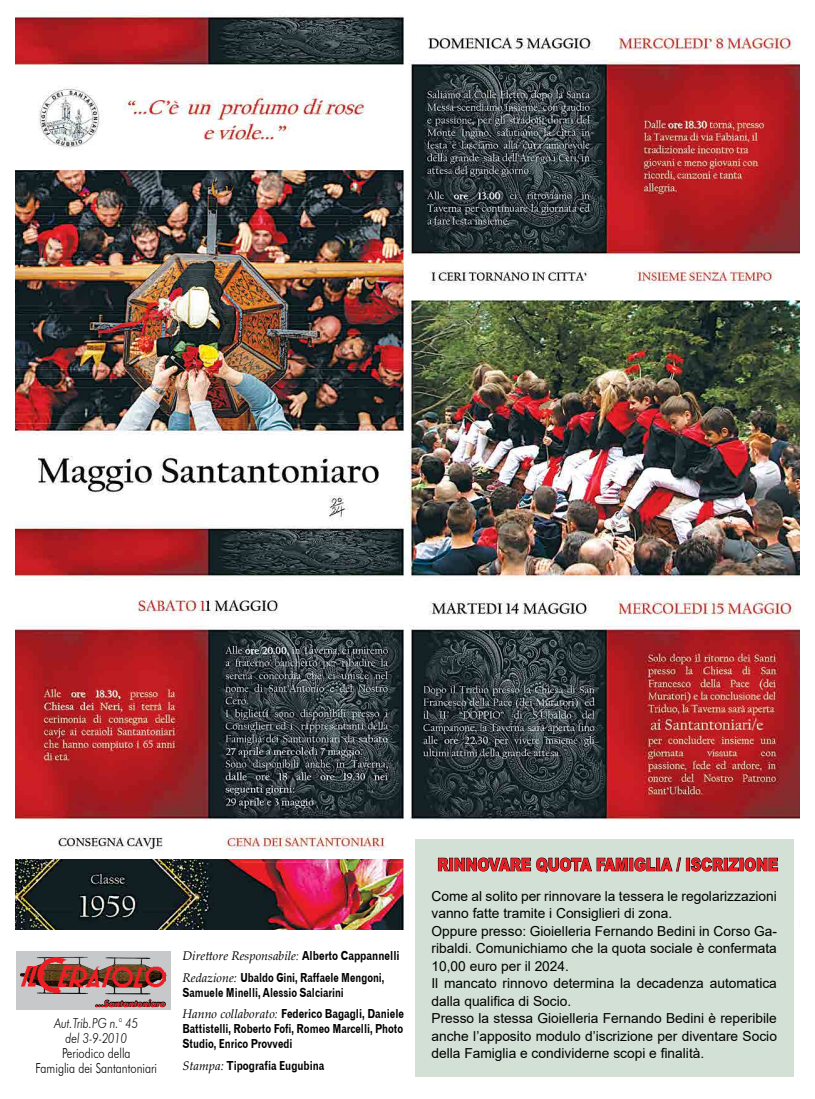
<style>
.page{position:relative;width:815px;height:1099px;background:#fff}
.page>*{position:absolute;margin:0;border:0;box-sizing:border-box;transform-origin:0 0}
.t1{font:900 17.5px "Arial";color:#ed1d24;scale:.81 1}
.t2{font:13.75px/17.5px "Arial";color:#000}
.t3{font:300 13.75px/15px "Futura BT";color:#000;text-align:center;scale:.81 1}
.t4{font:italic 300 13.75px/15px "Futura BT";color:#000;text-align:center;scale:.81 1}
.t5{font:12.5px/15px "Gothic 720 BT Bold B";color:#000;text-align:justify;scale:.8 1}
.t6{font:12.5px/15px "Gothic 720 BT Bold B";color:#000;scale:.77 1}
.t7{font:italic 12.5px "Palatino Linotype";color:#000}
.t8{font:italic 700 8.25px "Futura";color:#ed1d24}
.s1{font-family:"Gothic 720 BT Bold B";font-style:normal}
.s2{font-family:"Palatino Linotype";font-style:italic}
</style>
<div class="page">
<img style="left:15px;top:10px;width:785px;height:841px">
<img style="left:15px;top:859px;width:389px;height:70px">
<div style="left:408px;top:829px;width:392px;height:101px;background:#fff"></div>
<div style="left:415px;top:839px;width:378px;height:237px;background:#d3e0d5"></div>
<div style="left:16px;top:951px;width:154px;height:59px;background:#c7c8ca"></div>
<img style="left:20px;top:956px;width:65px;height:20px">
<img style="left:22px;top:957px;width:144px;height:35px">
<svg style="left:95px;top:999px;width:71px;height:7px"></svg>
<svg style="left:438px;top:857px;width:190px;height:16px"></svg>
<div style="left:629px;top:857px;width:4px;height:14px;border:1px solid #000"></div>
<svg style="left:634px;top:857px;width:47px;height:14px"></svg>
<div style="left:686px;top:857px;width:4px;height:14px;border:1px solid #000"></div>
<svg style="left:691px;top:857px;width:87px;height:14px"></svg>
<p class="t8" style="left:95px;top:997px;width:72px">...Santantoniaro</p>
<p class="t4" style="left:55px;top:1015px;width:104px">Aut.Trib.PG n.° 45 del 3-9-2010</p>
<p class="t3" style="left:35px;top:1045px;width:152px">Periodico della<br>Famiglia dei Santantoniari</p>
<p class="t7" style="left:182px;top:947px;width:219px">Direttore Responsabile: <span class="s1">Alberto Cappannelli</span></p>
<p class="t6" style="left:182px;top:969px;width:264px"><span class="s2">Redazione:</span> Ubaldo Gini, Raffaele Mengoni,<br>Samuele Minelli, Alessio Salciarini</p>
<p class="t5" style="left:182px;top:1006px;width:279px"><span class="s2">Hanno collaborato:</span> Federico Bagagli, Daniele Battistelli, Roberto Fofi, Romeo Marcelli, Photo Studio, Enrico Provvedi</p>
<p class="t5" style="left:182px;top:1057px;width:179px"><span class="s2">Stampa:</span> Tipografia Eugubina</p>
<p class="t1" style="left:437px;top:851px;width:422px">RINNOVARE QUOTA FAMIGLIA / ISCRIZIONE</p>
<p class="t2" style="left:431px;top:887px;width:347px">Come al solito per rinnovare la tessera le regolarizzazioni vanno fatte tramite i Consiglieri di zona.<br>Oppure presso: Gioielleria Fernando Bedini in Corso Ga&shy;ribaldi. Comunichiamo che la quota sociale è confermata 10,00 euro per il 2024.<br>Il mancato rinnovo determina la decadenza automatica dalla qualifica di Socio.<br>Presso la stessa Gioielleria Fernando Bedini è reperibile anche l’apposito modulo d’iscrizione per diventare Socio della Famiglia e condividerne scopi e finalità.</p>
</div>
